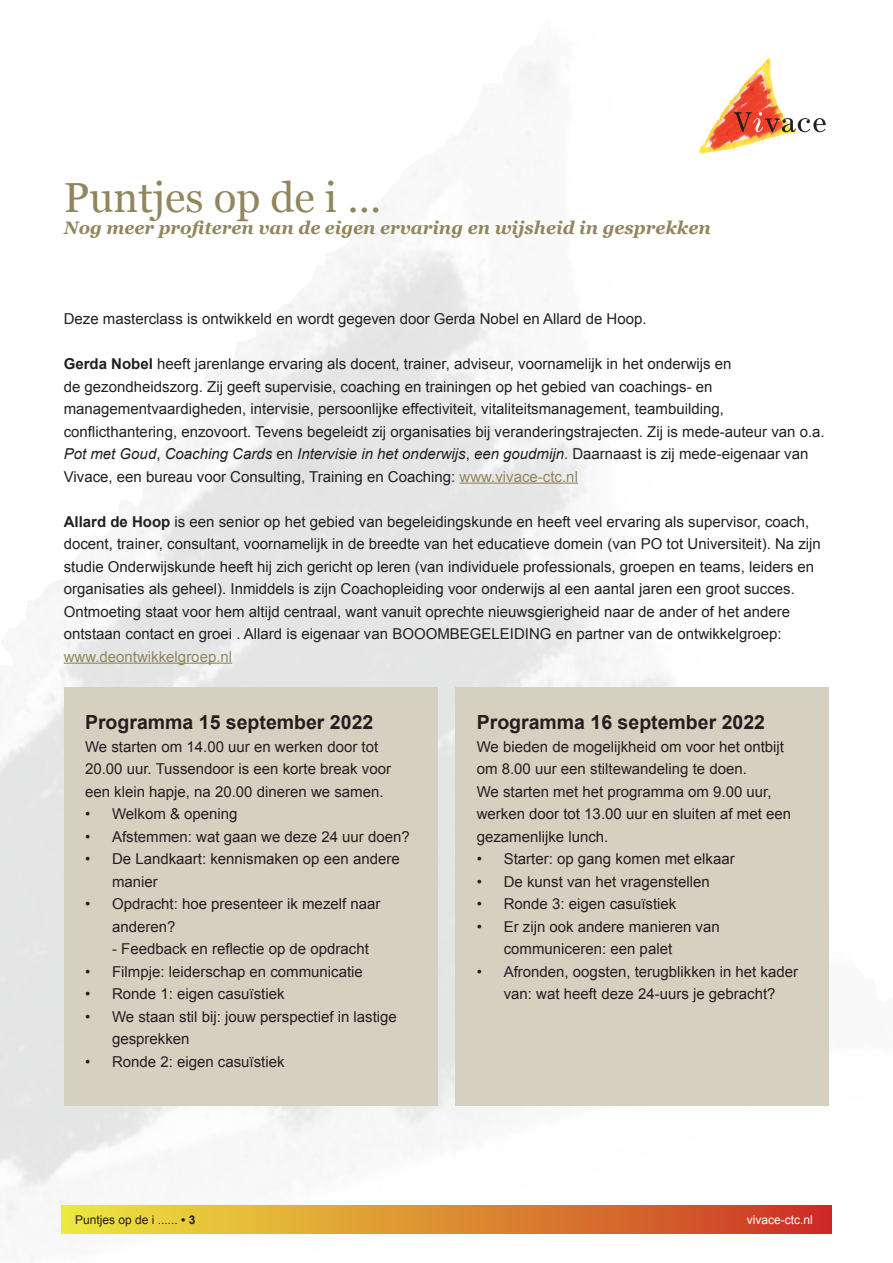
<style>
.page{position:relative;width:893px;height:1263px;background:#fff}
.page>*{position:absolute;margin:0;border:0;box-sizing:border-box;transform-origin:0 0}
.t1{font:42px "Georgia";color:#91865d}
.Heading_1{font:700 19.5px "Arial";color:#231f20}
.t2{font:italic 700 18px "Georgia";color:#91865d}
.table_body{font:15px/22.5px "Arial";color:#231f20}
.t3{font:12px "Arial";color:#231f20}
.t4{font:12px "Arial";color:#fff}
.s1{font-weight:700}
.s2{font-style:italic}
.s3{color:#91865d}
</style>
<div class="page">
<img style="left:0;top:61px;width:832px;height:1173px">
<div style="left:62px;top:1206px;width:769px;height:27px;background:linear-gradient(to right,#ede940,#cc3125)"></div>
<img style="left:698px;top:57px;width:102px;height:101px">
<svg style="left:734px;top:112px;width:92px;height:20px"></svg>
<hr style="left:460px;top:483px;width:118px;height:1px;background:#91865d">
<hr style="left:64px;top:663px;width:168px;height:1px;background:#91865d">
<div style="left:64px;top:687px;width:373px;height:419px;background:#d6d0c1"></div>
<div style="left:455px;top:687px;width:374px;height:419px;background:#d6d0c1"></div>
<p class="t1" style="left:64px;top:166px;width:319px">Puntjes op de i …</p>
<p class="t2" style="left:64px;top:214px;width:649px">Nog meer profiteren van de eigen ervaring en wijsheid in gesprekken</p>
<p class="table_body" style="left:64px;top:308px;width:584px">Deze masterclass is ontwikkeld en wordt gegeven door Gerda Nobel en Allard de Hoop.</p>
<p class="table_body" style="left:64px;top:353px;width:762px"><span class="s1">Gerda Nobel</span> heeft jarenlange ervaring als docent, trainer, adviseur, voornamelijk in het onderwijs en<br>de gezondheidszorg. Zij geeft supervisie, coaching en trainingen op het gebied van coachings- en managementvaardigheden, intervisie, persoonlijke effectiviteit, vitaliteitsmanagement, teambuilding, conflicthantering, enzovoort. Tevens begeleidt zij organisaties bij veranderingstrajecten. Zij is mede-auteur van o.a.<br><span class="s2">Pot met Goud</span>, <span class="s2">Coaching Cards</span> en <span class="s2">Intervisie in het onderwijs</span>, <span class="s2">een goudmijn</span>. Daarnaast is zij mede-eigenaar van Vivace, een bureau voor Consulting, Training en Coaching: <span class="s3">www.vivace-ctc.nl</span></p>
<p class="table_body" style="left:64px;top:510px;width:759px"><span class="s1">Allard de Hoop</span> is een senior op het gebied van begeleidingskunde en heeft veel ervaring als supervisor, coach, docent, trainer, consultant, voornamelijk in de breedte van het educatieve domein (van PO tot Universiteit). Na zijn studie Onderwijskunde heeft hij zich gericht op leren (van individuele professionals, groepen en teams, leiders en organisaties als geheel). Inmiddels is zijn Coachopleiding voor onderwijs al een aantal jaren een groot succes.<br>Ontmoeting staat voor hem altijd centraal, want vanuit oprechte nieuwsgierigheid naar de ander of het andere ontstaan contact en groei . Allard is eigenaar van BOOOMBEGELEIDING en partner van de ontwikkelgroep: <span class="s3">www.deontwikkelgroep.nl</span></p>
<p class="Heading_1" style="left:85px;top:709px;width:290px">Programma 15 september 2022</p>
<p class="table_body" style="left:85px;top:735px;width:307px">We starten om 14.00 uur en werken door tot<br>20.00 uur. Tussendoor is een korte break voor een klein hapje, na 20.00 dineren we samen.</p>
<p class="table_body" style="left:85px;top:803px;width:154px">• Welkom &amp; opening</p>
<p class="table_body" style="left:85px;top:825px;width:326px">• Afstemmen: wat gaan we deze 24 uur doen?</p>
<p class="table_body" style="left:112px;top:848px;width:289px;text-indent:-27px">• De Landkaart: kennismaken op een andere manier</p>
<p class="table_body" style="left:112px;top:893px;width:270px;text-indent:-27px">• Opdracht: hoe presenteer ik mezelf naar anderen?</p>
<p class="table_body" style="left:112px;top:938px;width:258px">- Feedback en reflectie op de opdracht</p>
<p class="table_body" style="left:85px;top:960px;width:279px">• Filmpje: leiderschap en communicatie</p>
<p class="table_body" style="left:85px;top:983px;width:201px">• Ronde 1: eigen casuïstiek</p>
<p class="table_body" style="left:112px;top:1005px;width:286px;text-indent:-27px">• We staan stil bij: jouw perspectief in lastige gesprekken</p>
<p class="table_body" style="left:85px;top:1050px;width:201px">• Ronde 2: eigen casuïstiek</p>
<p class="Heading_1" style="left:477px;top:709px;width:290px">Programma 16 september 2022</p>
<p class="table_body" style="left:477px;top:735px;width:316px">We bieden de mogelijkheid om voor het ontbijt om 8.00 uur een stiltewandeling te doen.<br>We starten met het programma om 9.00 uur, werken door tot 13.00 uur en sluiten af met een gezamenlijke lunch.</p>
<p class="table_body" style="left:477px;top:848px;width:259px">• Starter: op gang komen met elkaar</p>
<p class="table_body" style="left:477px;top:870px;width:234px">• De kunst van het vragenstellen</p>
<p class="table_body" style="left:477px;top:893px;width:201px">• Ronde 3: eigen casuïstiek</p>
<p class="table_body" style="left:504px;top:915px;width:217px;text-indent:-27px">• Er zijn ook andere manieren van communiceren: een palet</p>
<p class="table_body" style="left:477px;top:960px;width:323px;text-align:center">• Afronden, oogsten, terugblikken in het kader van: wat heeft deze 24-uurs je gebracht?</p>
<p class="t3" style="left:75px;top:1212px;width:122px">Puntjes op de i ...... <span class="s1">• 3</span></p>
<p class="t4" style="left:747px;top:1212px;width:68px">vivace-ctc.nl</p>
</div>
